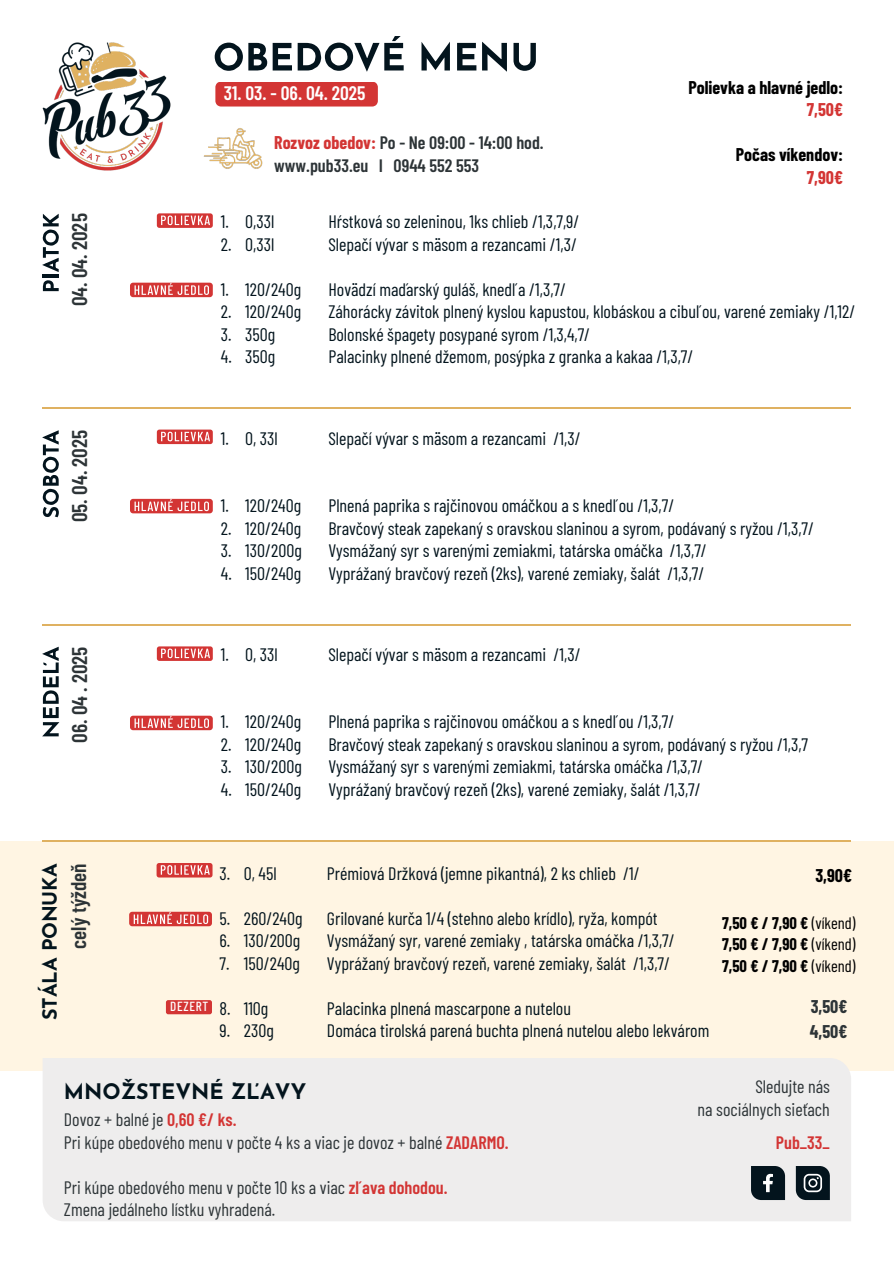
<style>
.page{position:relative;width:894px;height:1264px;background:#fff}
.page>*{position:absolute;margin:0;border:0;box-sizing:border-box;transform-origin:0 0}
.t1{font:700 21.45px "Josefin Sans";color:#03141d}
.t2{font:600 21.3px "Barlow Condensed";color:#2d3437}
.t3{font:700 19.8px "Josefin Sans";letter-spacing:-.01em;color:#03141d}
.t4{font:600 19.5px "Barlow Condensed";color:#fff}
.t5{font:18px/22.5px "Barlow Condensed";color:#03141d}
.t6{font:18px/22.5px "Barlow Condensed";color:#2d3437}
.t7{font:600 18px/22.5px "Barlow Condensed";color:#2d3437}
.t8{font:700 18px/22.5px "Barlow Condensed";color:#000;text-align:right}
.t9{font:700 18px/24.8px "Barlow Condensed";color:#2d3437}
.t10{font:600 18px "Barlow Condensed";color:#d33534}
.t11{font:700 16.5px "Barlow Condensed";color:#000}
.t12{font:500 13.2px "Barlow Condensed";letter-spacing:.05em;color:#fff}
.s1{font-weight:700;color:#d33534}
.s2{color:#d33534}
.s3{font-weight:400}
.s4{font-weight:600;color:#d33534}
</style>
<div class="page">
<svg style="left:42px;top:646px;width:17px;height:90px"></svg>
<svg style="left:42px;top:430px;width:17px;height:87px"></svg>
<svg style="left:43px;top:280px;width:16px;height:11px"></svg>
<hr style="left:43px;top:274px;width:16px;height:3px;background:#03141d">
<svg style="left:42px;top:214px;width:17px;height:58px"></svg>
<img style="left:42px;top:42px;width:129px;height:129px">
<div style="left:130px;top:283px;width:83px;height:14px;background:#d33534;border-radius:3px"></div>
<svg style="left:134px;top:283px;width:75px;height:12px"></svg>
<div style="left:130px;top:499px;width:83px;height:14px;background:#d33534;border-radius:3px"></div>
<svg style="left:134px;top:499px;width:75px;height:12px"></svg>
<div style="left:130px;top:715px;width:83px;height:15px;background:#d33534;border-radius:3px"></div>
<svg style="left:134px;top:716px;width:75px;height:12px"></svg>
<div style="left:157px;top:213px;width:56px;height:15px;background:#d33534;border-radius:3px"></div>
<svg style="left:161px;top:215px;width:49px;height:10px"></svg>
<div style="left:157px;top:429px;width:56px;height:15px;background:#d33534;border-radius:3px"></div>
<svg style="left:161px;top:431px;width:49px;height:10px"></svg>
<div style="left:157px;top:646px;width:56px;height:15px;background:#d33534;border-radius:3px"></div>
<svg style="left:161px;top:648px;width:49px;height:10px"></svg>
<svg style="left:215px;top:36px;width:188px;height:36px"></svg>
<svg style="left:421px;top:42px;width:29px;height:28px"></svg>
<svg style="left:457px;top:43px;width:19px;height:27px"></svg>
<svg style="left:482px;top:42px;width:25px;height:30px"></svg>
<svg style="left:513px;top:43px;width:22px;height:28px"></svg>
<hr style="left:43px;top:407px;width:807px;height:2px;background:#dfb161">
<hr style="left:43px;top:624px;width:807px;height:1px;background:#dfb161">
<div style="left:0;top:841px;width:893px;height:229px;background:#fff5e3"></div>
<hr style="left:43px;top:840px;width:807px;height:2px;background:#dfb161">
<div style="left:43px;top:1058px;width:807px;height:163px;background:#eeeded"></div>
<svg style="left:795px;top:1165px;width:34px;height:34px"></svg>
<svg style="left:750px;top:1165px;width:34px;height:34px"></svg>
<svg style="left:156px;top:863px;width:56px;height:14px"></svg>
<svg style="left:161px;top:865px;width:49px;height:9px"></svg>
<div style="left:129px;top:911px;width:83px;height:15px;background:#d33534;border-radius:3px"></div>
<svg style="left:134px;top:911px;width:74px;height:13px"></svg>
<div style="left:166px;top:1000px;width:46px;height:14px;background:#d33534;border-radius:2px"></div>
<img style="left:203px;top:128px;width:60px;height:41px">
<div style="left:215px;top:82px;width:163px;height:24px;background:#d33534"></div>
<h2 class="t2" style="left:66px;top:306px;width:94px;rotate:-90deg">04. 04. 2025</h2>
<p class="t2" style="left:66px;top:522px;width:94px;rotate:-90deg">05. 04. 2025</p>
<h3 class="t2" style="left:66px;top:743px;width:98px;rotate:-90deg">06. 04 . 2025</h3>
<h4 class="t3" style="left:42px;top:1019px;width:158px;rotate:-90deg">STÁLA PONUKA</h4>
<h4 class="t2" style="left:65px;top:948px;width:87px;rotate:-90deg">celý týždeň</h4>
<h4 class="t4" style="left:224px;top:80px;width:143px">31. 03. - 06. 04. 2025</h4>
<h4 class="t7" style="left:274px;top:131px;width:271px"><span class="s1">Rozvoz obedov:</span> Po - Ne 09:00 - 14:00 hod. www.pub33.eu l 0944 552 553</h4>
<h4 class="t8" style="left:688px;top:75px;width:156px">Polievka a hlavné jedlo:<br><span class="s2">7,50€</span></h4>
<h3 class="t8" style="left:735px;top:143px;width:109px">Počas víkendov:<br><span class="s2">7,90€</span></h3>
<h4 class="t5" style="left:221px;top:209px;width:12px">1.<br>2.</h4>
<h4 class="t5" style="left:221px;top:277px;width:12px">1.<br>2.</h4>
<h4 class="t5" style="left:221px;top:322px;width:12px">3.<br>4.</h4>
<h2 class="t5" style="left:245px;top:209px;width:31px">0,33l<br>0,33l</h2>
<h4 class="t5" style="left:245px;top:277px;width:57px">120/240g<br>120/240g<br>350g<br>350g</h4>
<h4 class="t5" style="left:221px;top:426px;width:10px">1.</h4>
<h4 class="t5" style="left:245px;top:426px;width:34px">0, 33l</h4>
<h4 class="t5" style="left:221px;top:493px;width:12px">1.<br>2.<br>3.<br>4.</h4>
<h4 class="t5" style="left:245px;top:493px;width:58px;text-align:justify">120/240g 120/240g 130/200g 150/240g</h4>
<h4 class="t5" style="left:221px;top:642px;width:10px">1.</h4>
<h4 class="t5" style="left:245px;top:642px;width:34px">0, 33l</h4>
<h4 class="t5" style="left:221px;top:710px;width:12px">1.<br>2.<br>3.<br>4.</h4>
<h4 class="t5" style="left:245px;top:710px;width:58px;text-align:justify">120/240g 120/240g 130/200g 150/240g</h4>
<h4 class="t5" style="left:328px;top:209px;width:252px">Hŕstková so zeleninou, 1ks chlieb /1,3,7,9/<br>Slepačí vývar s mäsom a rezancami /1,3/</h4>
<h2 class="t5" style="left:328px;top:277px;width:528px">Hovädzí maďarský guláš, knedľa /1,3,7/<br>Záhorácky závitok plnený kyslou kapustou, klobáskou a cibuľou, varené zemiaky /1,12/ Bolonské špagety posypané syrom /1,3,4,7/<br>Palacinky plnené džemom, posýpka z granka a kakaa /1,3,7/</h2>
<h4 class="t5" style="left:328px;top:426px;width:254px">Slepačí vývar s mäsom a rezancami /1,3/</h4>
<h4 class="t5" style="left:328px;top:493px;width:487px">Plnená paprika s rajčinovou omáčkou a s knedľou /1,3,7/<br>Bravčový steak zapekaný s oravskou slaninou a syrom, podávaný s ryžou /1,3,7/ Vysmážaný syr s varenými zemiakmi, tatárska omáčka /1,3,7/<br>Vyprážaný bravčový rezeň (2ks), varené zemiaky, šalát /1,3,7/</h4>
<h4 class="t5" style="left:328px;top:642px;width:254px">Slepačí vývar s mäsom a rezancami /1,3/</h4>
<h4 class="t5" style="left:328px;top:710px;width:481px">Plnená paprika s rajčinovou omáčkou a s knedľou /1,3,7/<br>Bravčový steak zapekaný s oravskou slaninou a syrom, podávaný s ryžou /1,3,7<br>Vysmážaný syr s varenými zemiakmi, tatárska omáčka /1,3,7/<br>Vyprážaný bravčový rezeň (2ks), varené zemiaky, šalát /1,3,7/</h4>
<h4 class="t12" style="left:170px;top:997px;width:39px">DEZERT</h4>
<h4 class="t5" style="left:219px;top:861px;width:12px">3.</h4>
<h4 class="t5" style="left:219px;top:906px;width:12px;text-align:justify">5.<br>6.<br>7.</h4>
<h2 class="t5" style="left:219px;top:996px;width:13px">8.<br>9.</h2>
<h1 class="t5" style="left:244px;top:861px;width:34px">0, 45l</h1>
<h2 class="t5" style="left:244px;top:906px;width:60px;text-align:justify">260/240g 130/200g 150/240g</h2>
<h4 class="t5" style="left:244px;top:996px;width:32px">110g<br>230g</h4>
<h4 class="t5" style="left:327px;top:861px;width:314px">Prémiová Držková (jemne pikantná), 2 ks chlieb /1/</h4>
<h4 class="t5" style="left:327px;top:906px;width:349px">Grilované kurča 1/4 (stehno alebo krídlo), ryža, kompót<br>Vysmážaný syr, varené zemiaky , tatárska omáčka /1,3,7/<br>Vyprážaný bravčový rezeň, varené zemiaky, šalát /1,3,7/</h4>
<p class="t5" style="left:327px;top:996px;width:384px">Palacinka plnená mascarpone a nutelou<br>Domáca tirolská parená buchta plnená nutelou alebo lekvárom</p>
<h4 class="t8" style="left:815px;top:863px;width:38px">3,90€</h4>
<h3 class="t11" style="left:722px;top:912px;width:135px">7,50 € / 7,90 € <span class="s3">(víkend)</span></h3>
<h4 class="t11" style="left:722px;top:933px;width:135px">7,50 € / 7,90 € <span class="s3">(víkend)</span></h4>
<h4 class="t11" style="left:722px;top:955px;width:135px">7,50 € / 7,90 € <span class="s3">(víkend)</span></h4>
<h4 class="t9" style="left:809px;top:993px;width:39px">3,50€<br>4,50€</h4>
<p class="t1" style="left:64px;top:1083px;width:244px">MNOŽSTEVNÉ ZĽAVY</p>
<p class="t6" style="left:64px;top:1107px;width:446px">Dovoz + balné je <span class="s4">0,60 €/ ks.<br></span>Pri kúpe obedového menu v počte 4 ks a viac je dovoz + balné <span class="s4">ZADARMO.</span></p>
<h3 class="t6" style="left:64px;top:1175px;width:385px">Pri kúpe obedového menu v počte 10 ks a viac <span class="s4">zľava dohodou.<br></span>Zmena jedálneho lístku vyhradená.</h3>
<h3 class="t6" style="left:697px;top:1074px;width:134px;text-align:right">Sledujte nás<br>na sociálnych sieťach</h3>
<h3 class="t10" style="left:775px;top:1131px;width:55px">Pub_33_</h3>
</div>
